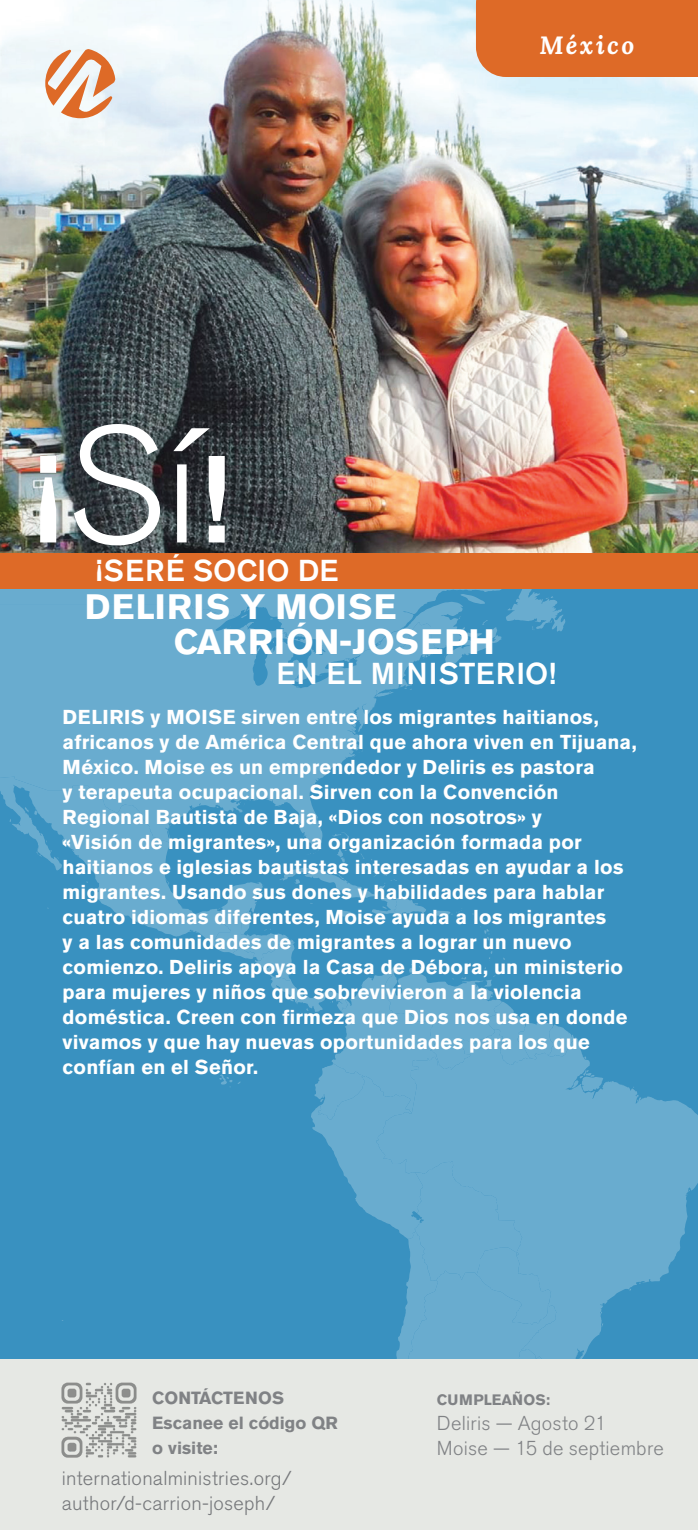
<style>
.page{position:relative;width:698px;height:1530px;background:#fff}
.page>*{position:absolute;margin:0;border:0;box-sizing:border-box;transform-origin:0 0}
.text_w_check_boxes{font:500 122.5px "Akzidenz Grotesk BE";color:#fff}
.text_w_check_boxes-2{font:700 35px "Akzidenz Grotesk BE";letter-spacing:.02em;color:#fff}
.text_w_check_boxes-3{font:700 35px "Akzidenz Grotesk BE";letter-spacing:.04em;color:#fff}
.text_w_check_boxes-4{font:500 30px "Akzidenz Grotesk BE";letter-spacing:.04em;color:#fff}
.text_w_check_boxes-5{font:500 30px "Akzidenz Grotesk BE";letter-spacing:.01em;color:#fff}
.t1{font:italic 700 25px "Lora";letter-spacing:.1em;color:#fff}
.text_w_check_boxes-6{font:700 20px/25px "Akzidenz Grotesk BE";letter-spacing:.01em;color:#fff}
.text_w_check_boxes-7{font:300 20px/25px "Akzidenz Grotesk BE";letter-spacing:.015em;color:#76787b}
.text_w_check_boxes-8{font:300 20px/25px "Akzidenz Grotesk BE";letter-spacing:.015em;color:#808285}
.text_w_check_boxes-9{font:700 17.5px/25px "Akzidenz Grotesk BE";color:#808285}
.text_w_check_boxes-10{font:700 15px "Akzidenz Grotesk BE";color:#808285}
.s1{font-weight:300;font-size:163.5px}
</style>
<div class="page">
<img style="left:0;top:0;width:698px;height:553px">
<div style="left:0;top:589px;width:697px;height:770px;background:#3991c0"></div>
<svg style="left:0;top:589px;width:698px;height:318px"></svg>
<svg style="left:0;top:777px;width:263px;height:169px"></svg>
<svg style="left:0;top:589px;width:565px;height:96px;fill:#69accf"></svg>
<svg style="left:574px;top:1029px;width:124px;height:330px;fill:#69accf"></svg>
<svg style="left:214px;top:832px;width:360px;height:527px"></svg>
<div style="left:0;top:1359px;width:698px;height:171px;background:#e6e8e4"></div>
<svg style="left:45px;top:49px;width:70px;height:69px"></svg>
<div style="left:476px;top:0;width:222px;height:77px;background:#de6a27"></div>
<div style="left:0;top:553px;width:698px;height:36px;background:#de6a27"></div>
<img style="left:61px;top:1382px;width:76px;height:76px">
<p class="t1" style="left:539px;top:26px;width:96px">México</p>
<p class="text_w_check_boxes" style="left:35px;top:425px;width:196px">¡<span class="s1">Sí</span>!</p>
<p class="text_w_check_boxes-5" style="left:96px;top:553px;width:243px">¡SERÉ SOCIO DE</p>
<p class="text_w_check_boxes-3" style="left:85px;top:586px;width:313px">DELIRIS Y MOISE</p>
<p class="text_w_check_boxes-2" style="left:174px;top:621px;width:322px">CARRIÓN-JOSEPH</p>
<p class="text_w_check_boxes-4" style="left:276px;top:655px;width:281px">EN EL MINISTERIO!</p>
<p class="text_w_check_boxes-6" style="left:63px;top:704px;width:575px">DELIRIS y MOISE sirven entre los migrantes haitianos, africanos y de América Central que ahora viven en Tijuana, México. Moise es un emprendedor y Deliris es pastora<br>y terapeuta ocupacional. Sirven con la Convención Regional Bautista de Baja, «Dios con nosotros» y<br>«Visión de migrantes», una organización formada por haitianos e iglesias bautistas interesadas en ayudar a los migrantes. Usando sus dones y habilidades para hablar cuatro idiomas diferentes, Moise ayuda a los migrantes<br>y a las comunidades de migrantes a lograr un nuevo comienzo. Deliris apoya la Casa de Débora, un ministerio para mujeres y niños que sobrevivieron a la violencia doméstica. Creen con firmeza que Dios nos usa en donde vivamos y que hay nuevas oportunidades para los que confían en el Señor.</p>
<p class="text_w_check_boxes-9" style="left:152px;top:1385px;width:187px">CONTÁCTENOS<br>Escanee el código QR</p>
<p class="text_w_check_boxes-9" style="left:152px;top:1435px;width:67px">o visite:</p>
<p class="text_w_check_boxes-7" style="left:62px;top:1466px;width:231px">internationalministries.org/ author/d-carrion-joseph/</p>
<p class="text_w_check_boxes-10" style="left:437px;top:1391px;width:115px">CUMPLEAÑOS:</p>
<p class="text_w_check_boxes-8" style="left:437px;top:1411px;width:228px">Deliris — Agosto 21<br>Moise — 15 de septiembre</p>
</div>
